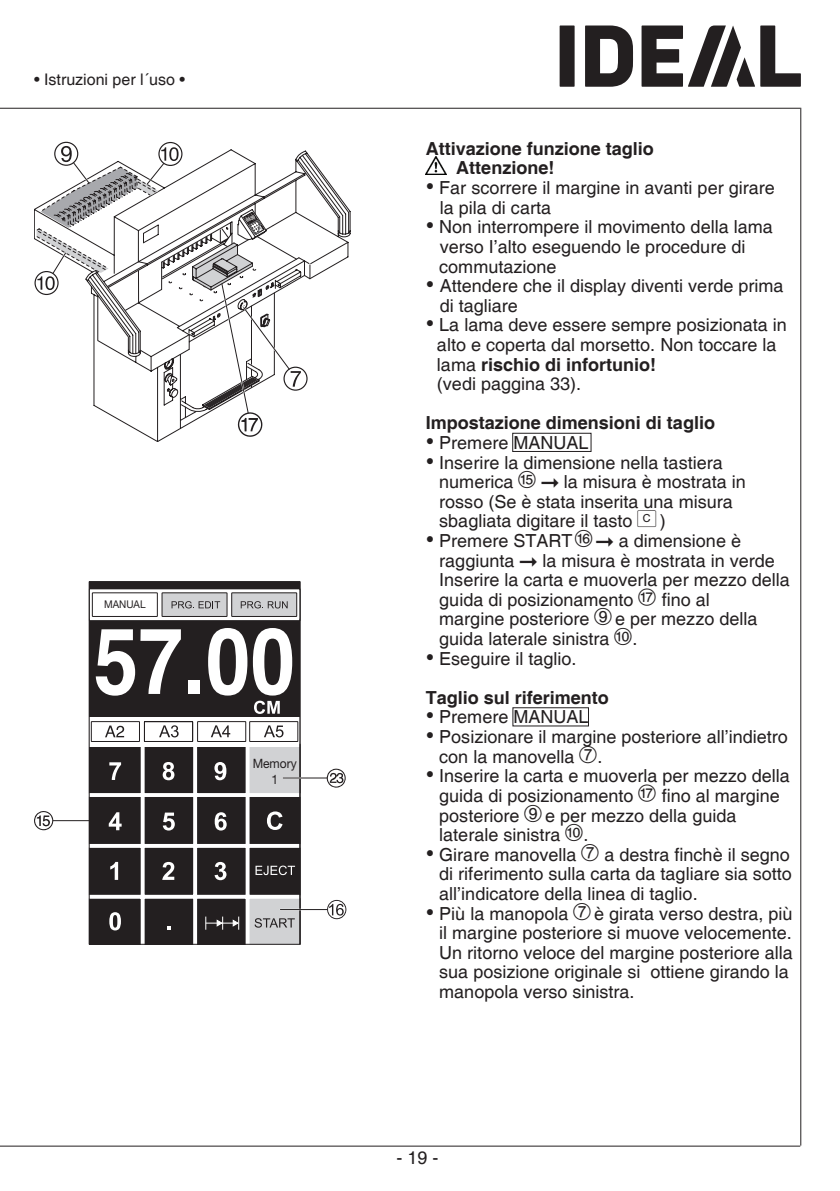
<style>
.page{position:relative;width:840px;height:1191px;background:#fff}
.page>*{position:absolute;margin:0;border:0;box-sizing:border-box;transform-origin:0 0}
.t1{font:18px/19.6px "Helvetica";color:#231f20}
.t2{font:700 18px/19.6px "Helvetica";color:#231f20}
.t3{font:16px "Helvetica";color:#231f20}
.t4{font:12.8px/15.4px "Helvetica Neue";color:#231f20;text-align:center;scale:.93 1}
.t5{font:10.6px "Helvetica Neue";color:#231f20;scale:.93 1}
.t6{font:700 condensed 5.2px "Helvetica Neue";color:#fff;scale:.81 1}
.s1{font-family:"Times New Roman";font-size:24px}
.s2{font-weight:700}
.s3{font-family:"Kringel";font-size:32px}
.s4{font-family:"EBA11";font-size:24px}
.s5{font-family:"Times New Roman";font-weight:400;font-size:24px}
.s6{font-weight:400}
</style>
<div class="page">
<hr style="left:0;top:108px;width:799px;height:1px;background:#231f20">
<hr style="left:0;top:1145px;width:799px;height:1px;background:#231f20">
<hr style="left:799px;top:108px;width:1px;height:1037px;background:#231f20">
<div style="left:559px;top:26px;width:15px;height:61px;background:#231f20"></div>
<svg style="left:585px;top:26px;width:48px;height:61px"></svg>
<svg style="left:641px;top:26px;width:159px;height:61px"></svg>
<svg style="left:148px;top:156px;width:202px;height:286px"></svg>
<svg style="left:34px;top:142px;width:276px;height:295px"></svg>
<div style="left:89px;top:581px;width:211px;height:363px;background:#231f20"></div>
<div style="left:247px;top:746px;width:53px;height:47px;background:#d1d2d4"></div>
<div style="left:247px;top:898px;width:53px;height:46px;background:#d1d2d4"></div>
<div style="left:89px;top:716px;width:211px;height:30px;background:#fff"></div>
<div style="left:89px;top:588px;width:211px;height:33px;border:1px solid #231f20"></div>
<svg style="left:91px;top:793px;width:207px;height:4px"></svg>
<svg style="left:91px;top:844px;width:207px;height:4px"></svg>
<svg style="left:91px;top:894px;width:207px;height:4px"></svg>
<hr style="left:141px;top:744px;width:3px;height:200px;background:#fff">
<svg style="left:193px;top:746px;width:4px;height:196px"></svg>
<svg style="left:245px;top:746px;width:4px;height:196px"></svg>
<svg style="left:109px;top:762px;width:12px;height:18px"></svg>
<svg style="left:162px;top:762px;width:12px;height:18px"></svg>
<svg style="left:214px;top:762px;width:12px;height:18px"></svg>
<svg style="left:267px;top:811px;width:15px;height:19px"></svg>
<svg style="left:254px;top:918px;width:40px;height:9px"></svg>
<svg style="left:109px;top:812px;width:12px;height:18px"></svg>
<svg style="left:163px;top:812px;width:12px;height:18px"></svg>
<svg style="left:214px;top:812px;width:12px;height:18px"></svg>
<svg style="left:110px;top:862px;width:8px;height:18px"></svg>
<svg style="left:162px;top:862px;width:12px;height:18px"></svg>
<svg style="left:214px;top:862px;width:12px;height:18px"></svg>
<svg style="left:109px;top:912px;width:12px;height:18px"></svg>
<svg style="left:167px;top:926px;width:3px;height:4px"></svg>
<svg style="left:205px;top:916px;width:35px;height:13px"></svg>
<div style="left:89px;top:581px;width:211px;height:363px;border:1px solid #231f20"></div>
<svg style="left:327px;top:900px;width:19px;height:19px"></svg>
<hr style="left:280px;top:908px;width:45px;height:2px;background:#fff">
<hr style="left:280px;top:909px;width:47px;height:1px;background:#231f20">
<hr style="left:53px;top:820px;width:36px;height:1px;background:#231f20">
<div style="left:90px;top:590px;width:209px;height:29px;background:#fff"></div>
<svg style="left:34px;top:811px;width:19px;height:19px"></svg>
<svg style="left:255px;top:865px;width:40px;height:10px"></svg>
<hr style="left:283px;top:777px;width:44px;height:1px;background:#231f20">
<svg style="left:326px;top:768px;width:19px;height:20px"></svg>
<svg style="left:90px;top:592px;width:208px;height:150px"></svg>
<img style="left:425px;top:156px;width:21px;height:18px">
<div style="left:512px;top:433px;width:79px;height:19px;border:1px solid #231f20"></div>
<div style="left:512px;top:707px;width:76px;height:19px;border:1px solid #231f20"></div>
<p class="t3" style="left:34px;top:70px;width:152px">• Istruzioni per l´uso •</p>
<p class="t6" style="left:245px;top:218px;width:13px;rotate:-31deg">09.50</p>
<p class="t5" style="left:104px;top:598px;width:46px">MANUAL</p>
<p class="t4" style="left:252px;top:756px;width:49px">Memory<br>1</p>
<p class="t2" style="left:456px;top:140px;width:199px;text-indent:-31px">Attivazione funzione taglio<br>Attenzione!</p>
<p class="t1" style="left:439px;top:179px;width:336px;text-indent:-14px"><span class="s1">•</span> Far scorrere il margine in avanti per girare la pila di carta</p>
<p class="t1" style="left:439px;top:218px;width:335px;text-indent:-14px"><span class="s1">•</span> Non interrompere il movimento della lama verso I’alto eseguendo le procedure di commutazione</p>
<p class="t1" style="left:439px;top:277px;width:345px;text-indent:-14px"><span class="s1">•</span> Attendere che il display diventi verde prima di tagliare</p>
<p class="t1" style="left:436px;top:316px;width:351px;text-indent:-11px"><span class="s1">•</span> La lama deve essere sempre posizionata in alto e coperta dal morsetto. Non toccare la lama <span class="s2">rischio di infortunio!<br></span>(vedi paggina 33).</p>
<p class="t2" style="left:425px;top:414px;width:291px">Impostazione dimensioni di taglio</p>
<p class="t1" style="left:425px;top:433px;width:164px"><span class="s1">•</span> Premere MANUAL</p>
<p class="t1" style="left:439px;top:453px;width:285px;text-indent:-14px"><span class="s1">•</span> Inserire la dimensione nella tastiera numerica <span class="s3">O</span></p>
<p class="t1" style="left:439px;top:473px;width:308px;text-indent:124px">la misura è mostrata in rosso (Se è stata inserita una misura sbagliata digitare il tasto <span class="s4">Y</span> )</p>
<p class="t1" style="left:425px;top:531px;width:169px"><span class="s1">•</span> Premere START<span class="s3">P</span></p>
<p class="t1" style="left:618px;top:531px;width:124px">a dimensione è</p>
<p class="t1" style="left:439px;top:551px;width:77px">raggiunta</p>
<p class="t1" style="left:439px;top:551px;width:352px;text-indent:103px">la misura è mostrata in verde Inserire la carta e muoverla per mezzo della guida di posizionamento <span class="s3">Q</span> fino al<br>margine posteriore <span class="s3">I</span>e per mezzo della guida laterale sinistra <span class="s3">J</span>.</p>
<p class="t2" style="left:425px;top:639px;width:185px;line-height:39.2px"><span class="s5">•</span> <span class="s6">Eseguire il taglio.<br></span>Taglio sul riferimento</p>
<p class="t1" style="left:425px;top:708px;width:164px"><span class="s1">•</span> Premere MANUAL</p>
<p class="t1" style="left:439px;top:727px;width:350px;text-indent:-14px"><span class="s1">•</span> Posizionare il margine posteriore all’indietro con la manovella <span class="s3">G</span>.</p>
<p class="t1" style="left:439px;top:767px;width:352px;text-indent:-14px"><span class="s1">•</span> Inserire la carta e muoverla per mezzo della guida di posizionamento <span class="s3">Q</span> fino al margine posteriore <span class="s3">I</span>e per mezzo della guida laterale sinistra <span class="s3">J</span>.</p>
<p class="t1" style="left:439px;top:845px;width:354px;text-align:justify;text-indent:-14px"><span class="s1">•</span> Girare manovella <span class="s3">G</span> a destra finchè il segno di riferimento sulla carta da tagliare sia sotto all’indicatore della linea di taglio.</p>
<p class="t1" style="left:439px;top:904px;width:355px;text-indent:-14px"><span class="s1">•</span> Più la manopola <span class="s3">G</span>è girata verso destra, più il margine posteriore si muove velocemente.<br>Un ritorno veloce del margine posteriore alla sua posizione originale si ottiene girando la manopola verso sinistra.</p>
<p class="t1" style="left:396px;top:1149px;width:44px">- 19 -</p>
</div>
